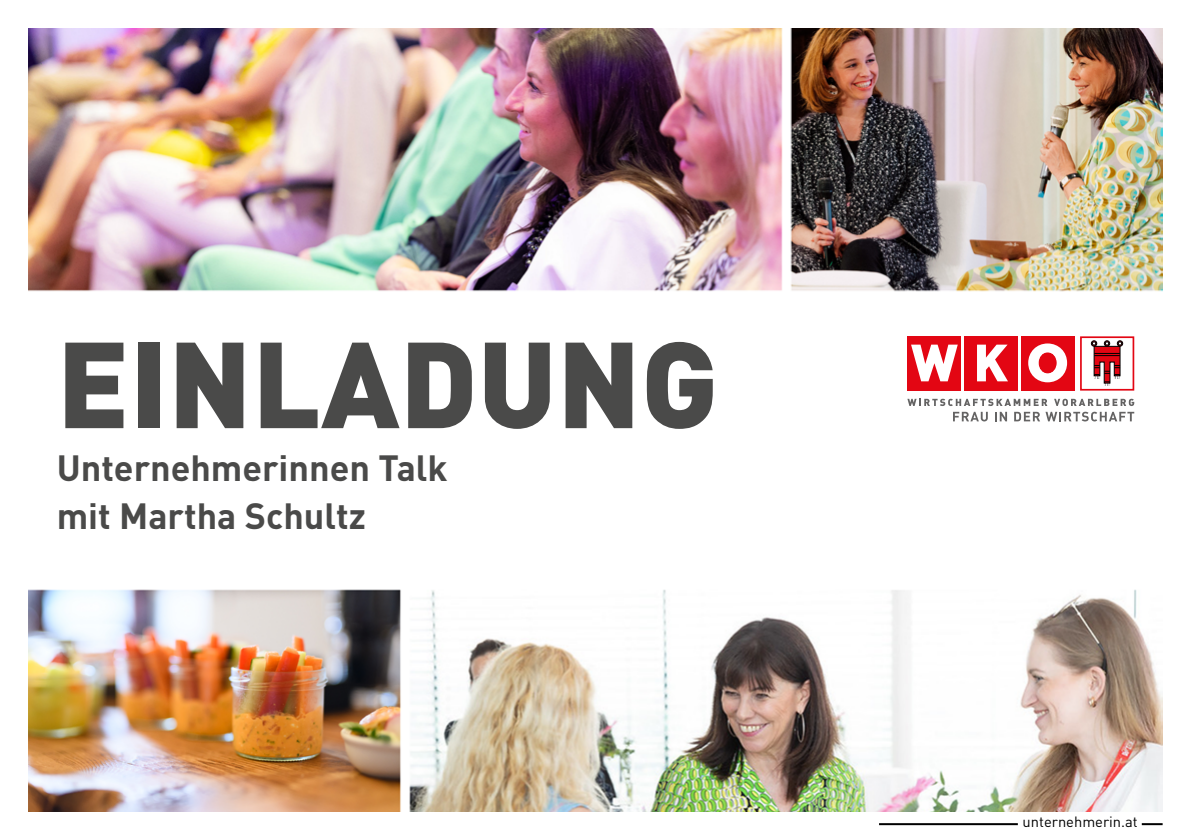
<style>
.page{position:relative;width:1191px;height:840px;background:#fff}
.page>*{position:absolute;margin:0;border:0;box-sizing:border-box;transform-origin:0 0}
.t1{font:900 120px "DIN Pro";color:#4a4a49}
.t2{font:700 36px/48px "DIN";color:#4a4a49}
.t3{font:14.8px "DIN";color:#000}
</style>
<div class="page">
<img style="left:28px;top:28px;width:1134px;height:783px">
<hr style="left:879px;top:822px;width:138px;height:2px;background:#000">
<hr style="left:1141px;top:822px;width:21px;height:2px;background:#000">
<div style="left:1020px;top:336px;width:54px;height:54px;background:#e30613"></div>
<div style="left:964px;top:336px;width:54px;height:54px;background:#e30613"></div>
<svg style="left:977px;top:344px;width:31px;height:37px"></svg>
<div style="left:907px;top:336px;width:54px;height:54px;background:#e30613"></div>
<svg style="left:911px;top:344px;width:46px;height:37px"></svg>
<svg style="left:1028px;top:343px;width:39px;height:39px"></svg>
<div style="left:1039px;top:353px;width:17px;height:19px;background:#e30613;border-radius:50%"></div>
<div style="left:1038px;top:352px;width:18px;height:21px;border:1px solid #e30613;border-radius:50%"></div>
<div style="left:1080px;top:336px;width:54px;height:54px;background:#fff;border:2px solid #e30613"></div>
<svg style="left:1091px;top:340px;width:31px;height:46px"></svg>
<svg style="left:907px;top:398px;width:227px;height:23px"></svg>
<h1 class="t1" style="left:57px;top:303px;width:663px">EINLADUNG</h1>
<p class="t2" style="left:57px;top:441px;width:392px">Unternehmerinnen Talk mit Martha Schultz</p>
<p class="t3" style="left:1022px;top:812px;width:117px">unternehmerin.at</p>
</div>
